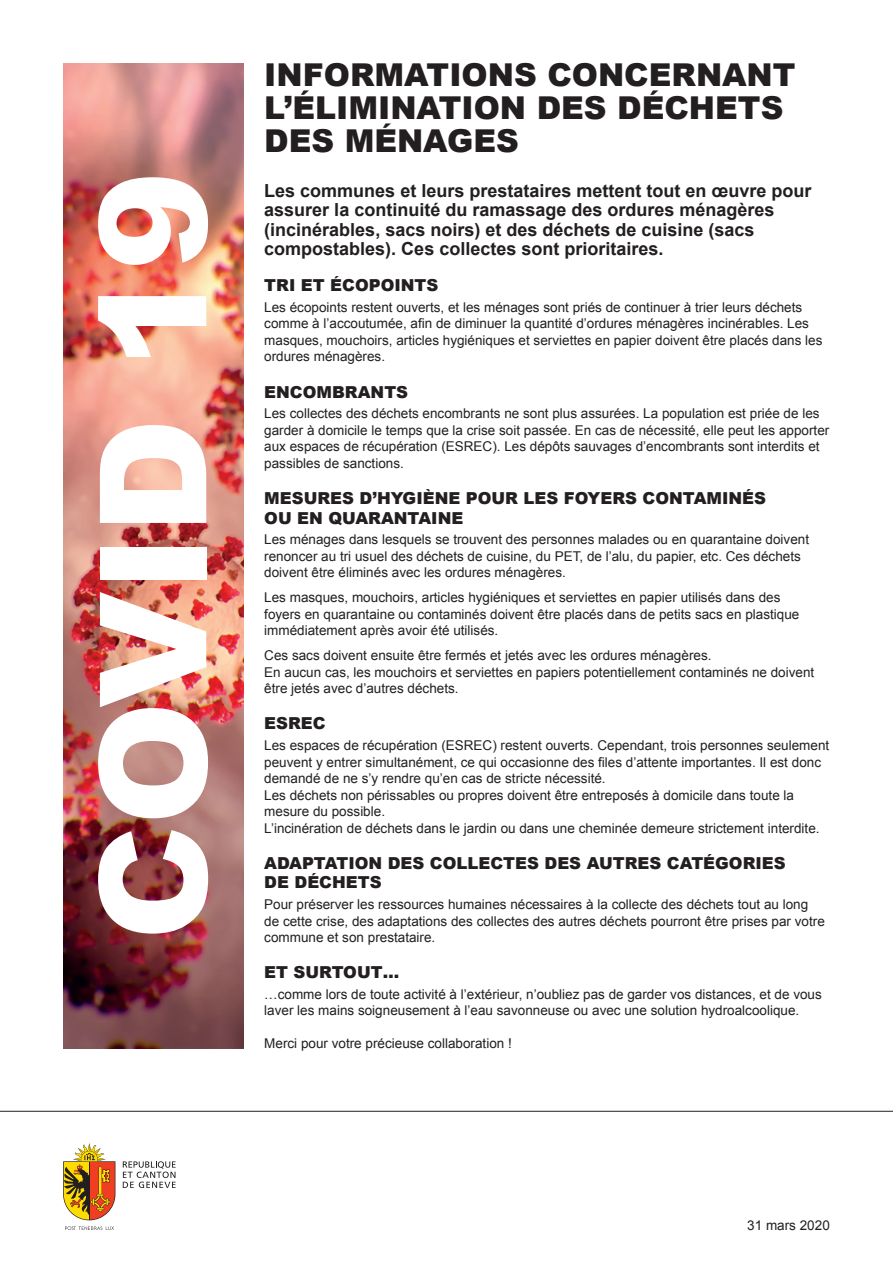
<style>
.page{position:relative;width:893px;height:1263px;background:#fff}
.page>*{position:absolute;margin:0;border:0;box-sizing:border-box;transform-origin:0 0}
.t1{font:900 148.5px "Arial";color:#fff}
.t2{font:900 31.5px/33px "Arial";color:#231f20}
.t3{font:700 18px/19.5px "Arial";color:#231f20}
.t4{font:900 16.5px/19.8px "Arial";color:#231f20}
.t5{font:13.5px/16.5px "Arial";color:#231f20}
</style>
<div class="page">
<svg style="left:65px;top:1226px;width:49px;height:4px"></svg>
<svg style="left:63px;top:1143px;width:52px;height:77px"></svg>
<hr style="left:89px;top:1162px;width:1px;height:58px;background:#231f20">
<svg style="left:123px;top:1161px;width:53px;height:27px"></svg>
<img style="left:63px;top:63px;width:180px;height:985px">
<hr style="left:0;top:1111px;width:893px;height:1px;background:#231f20">
<h1 class="t1" style="left:45px;top:941px;width:771px;rotate:-90deg">COVID 19</h1>
<h2 class="t2" style="left:264px;top:57px;width:533px">INFORMATIONS CONCERNANT<br>L’ÉLIMINATION DES DÉCHETS<br>DES MÉNAGES</h2>
<h3 class="t3" style="left:264px;top:181px;width:549px">Les communes et leurs prestataires mettent tout en œuvre pour assurer la continuité du ramassage des ordures ménagères (incinérables, sacs noirs) et des déchets de cuisine (sacs compostables). Ces collectes sont prioritaires.</h3>
<p class="t4" style="left:264px;top:275px;width:176px">TRI ET ÉCOPOINTS</p>
<p class="t5" style="left:264px;top:299px;width:560px">Les écopoints restent ouverts, et les ménages sont priés de continuer à trier leurs déchets comme à l’accoutumée, afin de diminuer la quantité d’ordures ménagères incinérables. Les masques, mouchoirs, articles hygiéniques et serviettes en papier doivent être placés dans les ordures ménagères.</p>
<p class="t4" style="left:264px;top:381px;width:145px">ENCOMBRANTS</p>
<p class="t5" style="left:264px;top:405px;width:567px">Les collectes des déchets encombrants ne sont plus assurées. La population est priée de les garder à domicile le temps que la crise soit passée. En cas de nécessité, elle peut les apporter aux espaces de récupération (ESREC). Les dépôts sauvages d’encombrants sont interdits et passibles de sanctions.</p>
<p class="t4" style="left:264px;top:487px;width:503px">MESURES D’HYGIÈNE POUR LES FOYERS CONTAMINÉS<br>OU EN QUARANTAINE</p>
<p class="t5" style="left:264px;top:531px;width:546px">Les ménages dans lesquels se trouvent des personnes malades ou en quarantaine doivent renoncer au tri usuel des déchets de cuisine, du PET, de l’alu, du papier, etc. Ces déchets doivent être éliminés avec les ordures ménagères.</p>
<p class="t5" style="left:264px;top:589px;width:537px">Les masques, mouchoirs, articles hygiéniques et serviettes en papier utilisés dans des foyers en quarantaine ou contaminés doivent être placés dans de petits sacs en plastique immédiatement après avoir été utilisés.</p>
<p class="t5" style="left:264px;top:647px;width:552px">Ces sacs doivent ensuite être fermés et jetés avec les ordures ménagères.<br>En aucun cas, les mouchoirs et serviettes en papiers potentiellement contaminés ne doivent être jetés avec d’autres déchets.</p>
<p class="t4" style="left:264px;top:713px;width:63px">ESREC</p>
<p class="t5" style="left:264px;top:737px;width:567px">Les espaces de récupération (ESREC) restent ouverts. Cependant, trois personnes seulement peuvent y entrer simultanément, ce qui occasionne des files d’attente importantes. Il est donc demandé de ne s’y rendre qu’en cas de stricte nécessité.<br>Les déchets non périssables ou propres doivent être entreposés à domicile dans toute la mesure du possible.<br>L’incinération de déchets dans le jardin ou dans une cheminée demeure strictement interdite.</p>
<p class="t4" style="left:264px;top:852px;width:523px">ADAPTATION DES COLLECTES DES AUTRES CATÉGORIES<br>DE DÉCHETS</p>
<p class="t5" style="left:264px;top:896px;width:562px">Pour préserver les ressources humaines nécessaires à la collecte des déchets tout au long de cette crise, des adaptations des collectes des autres déchets pourront être prises par votre commune et son prestataire.</p>
<p class="t4" style="left:264px;top:962px;width:136px">ET SURTOUT…</p>
<p class="t5" style="left:264px;top:986px;width:559px">…comme lors de toute activité à l’extérieur, n’oubliez pas de garder vos distances, et de vous laver les mains soigneusement à l’eau savonneuse ou avec une solution hydroalcoolique.</p>
<p class="t5" style="left:264px;top:1035px;width:249px">Merci pour votre précieuse collaboration !</p>
<p class="t5" style="left:747px;top:1217px;width:84px">31 mars 2020</p>
</div>
